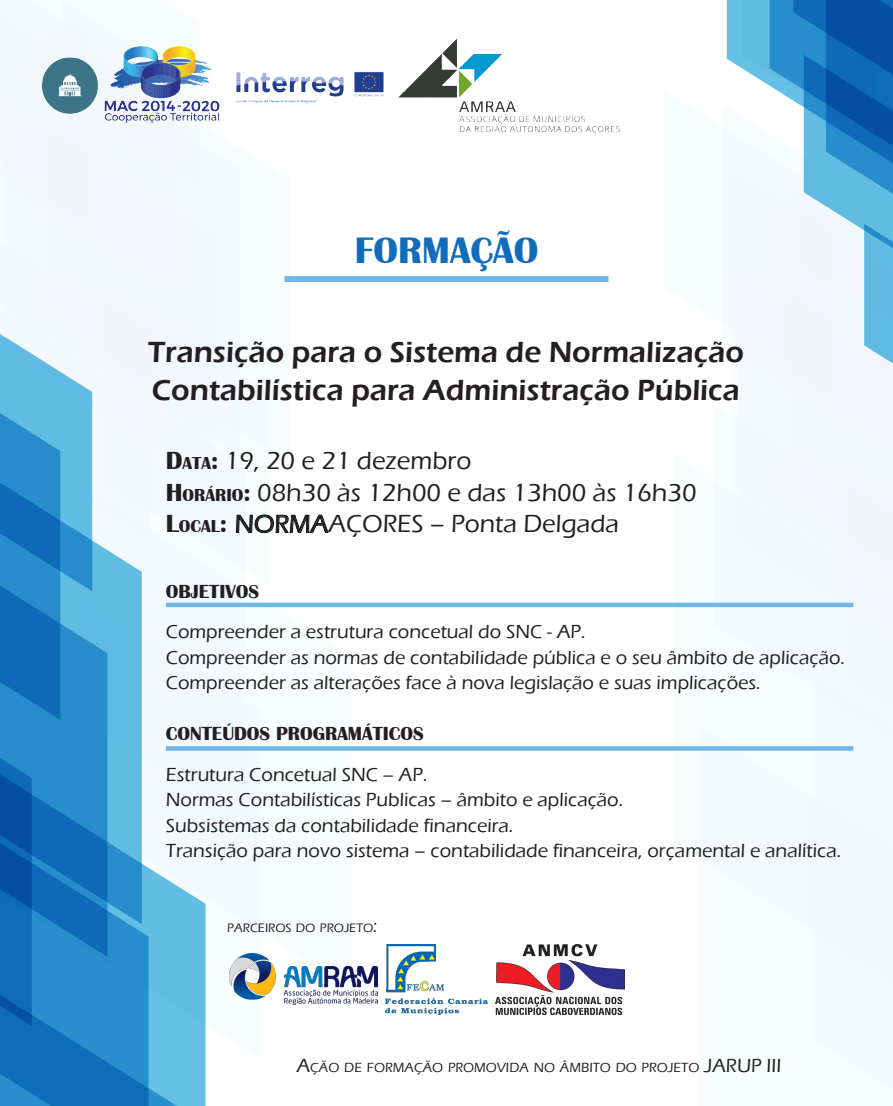
<style>
.page{position:relative;width:893px;height:1106px;background:#fff}
.page>*{position:absolute;margin:0;border:0;box-sizing:border-box;transform-origin:0 0}
.t1{font:700 37.95px "Britannic";color:#116cbb}
.t2{font:600 30px "Eras ITC";color:#231f20}
.Estilo_de_parágrafo{font:500 25.5px "Eras ITC";color:#231f20}
.t3{font:500 19.5px "Eras ITC";color:#231f20}
.t4{font:700 19.5px "Britannic";color:#231f20}
.Estilo_de_parágrafo-2{font:500 13.65px "Eras ITC";color:#231f20}
.Estilo_de_parágrafo-3{font:500 12.6px "Eras ITC";color:#231f20}
.s1{font-family:"Britannic";font-weight:700}
.s2{font-family:"Britannic";font-weight:700;font-size:17.85px}
.s3{font-size:18px}
.s4{font-size:19.5px}
</style>
<div class="page">
<svg style="left:723px;top:128px;width:4px;height:198px"></svg>
<svg style="left:727px;top:0;width:166px;height:330px"></svg>
<svg style="left:675px;top:607px;width:138px;height:323px"></svg>
<svg style="left:713px;top:481px;width:100px;height:259px"></svg>
<svg style="left:733px;top:173px;width:160px;height:429px;fill:#f3f8fb"></svg>
<div style="left:813px;top:468px;width:80px;height:621px;background:#f3f8fb"></div>
<svg style="left:0;top:1059px;width:205px;height:47px;background:#2987c7"></svg>
<svg style="left:0;top:0;width:86px;height:16px"></svg>
<svg style="left:0;top:822px;width:206px;height:237px;background:#2381c3"></svg>
<svg style="left:0;top:538px;width:72px;height:284px;background:#1c7dc1"></svg>
<svg style="left:0;top:455px;width:105px;height:83px;background:#3390cb"></svg>
<svg style="left:0;top:16px;width:239px;height:439px;fill:#f3f8fb"></svg>
<svg style="left:72px;top:480px;width:280px;height:510px;fill:#f4f9fc"></svg>
<div style="left:105px;top:288px;width:164px;height:297px;background:#f4f9fc"></div>
<svg style="left:236px;top:463px;width:93px;height:70px"></svg>
<div style="left:284px;top:276px;width:324px;height:6px;background:#70b8e3"></div>
<div style="left:166px;top:602px;width:687px;height:5px;background:#70b8e3"></div>
<svg style="left:166px;top:746px;width:687px;height:4px;background:#77bbe4"></svg>
<img style="left:398px;top:39px;width:223px;height:96px">
<img style="left:104px;top:47px;width:115px;height:78px">
<img style="left:222px;top:65px;width:162px;height:42px">
<img style="left:34px;top:54px;width:70px;height:59px">
<img style="left:230px;top:953px;width:147px;height:51px">
<img style="left:495px;top:944px;width:130px;height:70px">
<img style="left:386px;top:944px;width:101px;height:70px">
<p class="t1" style="left:355px;top:228px;width:185px">FORMAÇÃO</p>
<p class="t2" style="left:148px;top:335px;width:598px">Transição para o Sistema de Normalização</p>
<p class="t2" style="left:152px;top:373px;width:590px">Contabilística para Administração Pública</p>
<p class="Estilo_de_parágrafo" style="left:166px;top:446px;width:307px"><span class="s1">D</span><span class="s2">ATA</span><span class="s1">:</span> 19, 20 e 21 dezembro</p>
<p class="Estilo_de_parágrafo" style="left:166px;top:478px;width:532px"><span class="s1">H</span><span class="s2">ORÁRIO</span><span class="s1">:</span> 08h30 às 12h00 e das 13h00 às 16h30</p>
<p class="Estilo_de_parágrafo" style="left:166px;top:509px;width:455px"><span class="s1">L</span><span class="s2">OCAL</span><span class="s1">:</span> NORMAAÇORES – Ponta Delgada</p>
<p class="t4" style="left:166px;top:580px;width:95px">OBJETIVOS</p>
<p class="t3" style="left:166px;top:621px;width:421px">Compreender a estrutura concetual do SNC - AP.</p>
<p class="t3" style="left:166px;top:646px;width:680px">Compreender as normas de contabilidade pública e o seu âmbito de aplicação.</p>
<p class="t3" style="left:166px;top:672px;width:596px">Compreender as alterações face à nova legislação e suas implicações.</p>
<p class="t4" style="left:166px;top:723px;width:260px">CONTEÚDOS PROGRAMÁTICOS</p>
<p class="t3" style="left:166px;top:763px;width:263px">Estrutura Concetual SNC – AP.</p>
<p class="t3" style="left:166px;top:789px;width:459px">Normas Contabilísticas Publicas – âmbito e aplicação.</p>
<p class="t3" style="left:166px;top:814px;width:349px">Subsistemas da contabilidade financeira.</p>
<p class="t3" style="left:166px;top:840px;width:677px">Transição para novo sistema – contabilidade financeira, orçamental e analítica.</p>
<p class="Estilo_de_parágrafo-3" style="left:227px;top:920px;width:151px">PARCEIROS DO PROJETO<span class="s3">:</span></p>
<p class="Estilo_de_parágrafo-2" style="left:297px;top:1059px;width:475px"><span class="s4">A</span>ÇÃO DE FORMAÇÃO PROMOVIDA NO ÂMBITO DO PROJETO <span class="s4">JARUP III</span></p>
</div>
